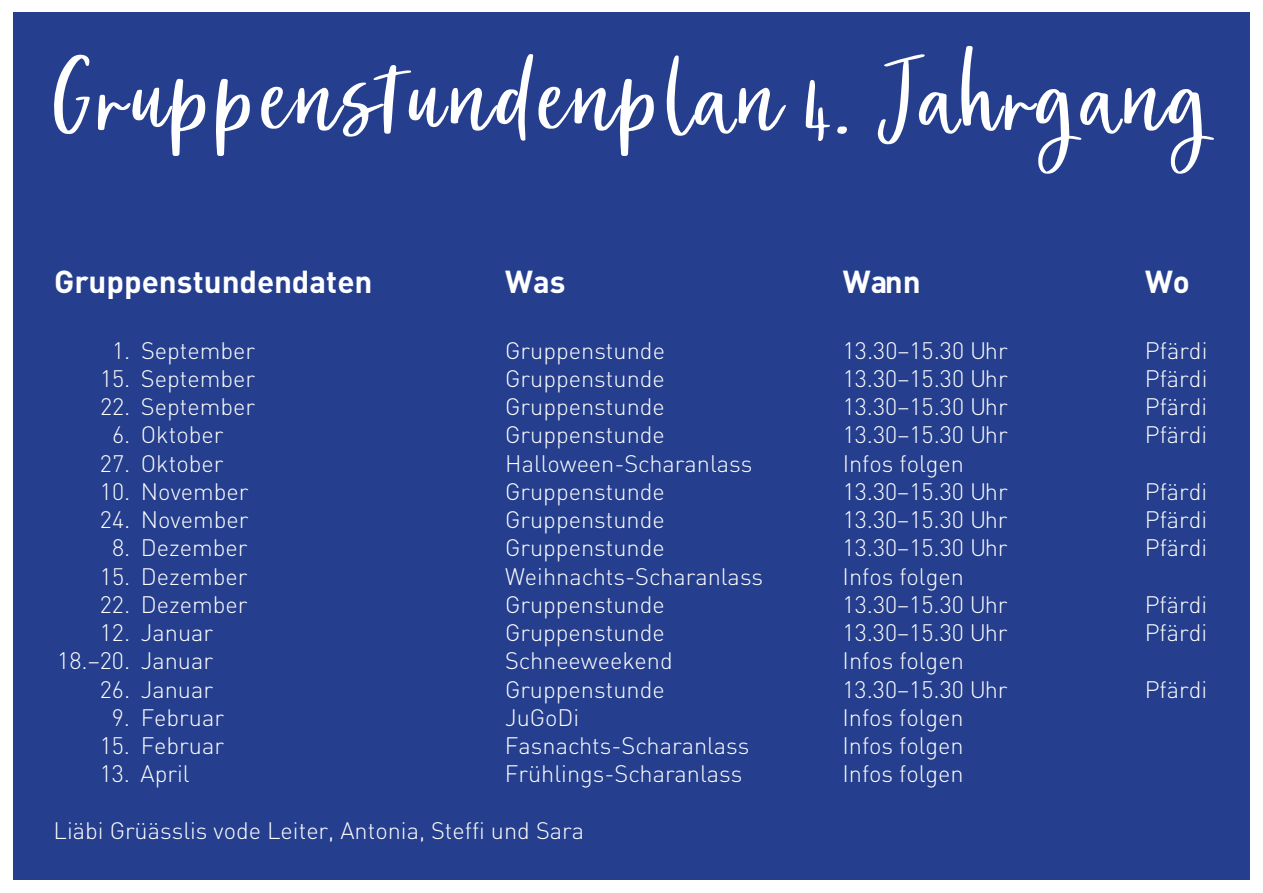
<style>
.page{position:relative;width:1263px;height:893px;background:#fff}
.page>*{position:absolute;margin:0;border:0;box-sizing:border-box;transform-origin:0 0}
.t1{font:115.2px "Market Saturday";letter-spacing:.04em;color:#fff}
.t2{font:700 31.35px "DIN";color:#fff}
.t3{font:300 23.55px "DIN";color:#fff}
</style>
<div class="page">
<div style="left:13px;top:13px;width:1237px;height:867px;background:#253f8e"></div>
<h1 class="t1" style="left:54px;top:46px;width:1156px">Gruppenstundenplan 4. Jahrgang</h1>
<h2 class="t2" style="left:54px;top:261px;width:320px">Gruppenstundendaten</h2>
<h2 class="t2" style="left:505px;top:261px;width:62px">Was</h2>
<h2 class="t2" style="left:843px;top:261px;width:80px">Wann</h2>
<h2 class="t2" style="left:1145px;top:261px;width:46px">Wo</h2>
<p class="t3" style="left:112px;top:336px;width:144px">1. September</p>
<p class="t3" style="left:505px;top:336px;width:161px">Gruppenstunde</p>
<p class="t3" style="left:843px;top:336px;width:166px">13.30–15.30 Uhr</p>
<p class="t3" style="left:1145px;top:336px;width:64px">Pfärdi</p>
<p class="t3" style="left:100px;top:364px;width:157px">15. September</p>
<p class="t3" style="left:505px;top:364px;width:161px">Gruppenstunde</p>
<p class="t3" style="left:843px;top:364px;width:166px">13.30–15.30 Uhr</p>
<p class="t3" style="left:1145px;top:364px;width:64px">Pfärdi</p>
<p class="t3" style="left:100px;top:392px;width:157px">22. September</p>
<p class="t3" style="left:505px;top:392px;width:161px">Gruppenstunde</p>
<p class="t3" style="left:843px;top:392px;width:166px">13.30–15.30 Uhr</p>
<p class="t3" style="left:1145px;top:392px;width:64px">Pfärdi</p>
<p class="t3" style="left:112px;top:420px;width:113px">6. Oktober</p>
<p class="t3" style="left:505px;top:420px;width:161px">Gruppenstunde</p>
<p class="t3" style="left:843px;top:420px;width:166px">13.30–15.30 Uhr</p>
<p class="t3" style="left:1145px;top:420px;width:64px">Pfärdi</p>
<p class="t3" style="left:100px;top:449px;width:125px">27. Oktober</p>
<p class="t3" style="left:505px;top:449px;width:249px">Halloween-Scharanlass</p>
<p class="t3" style="left:843px;top:449px;width:123px">Infos folgen</p>
<p class="t3" style="left:100px;top:477px;width:150px">10. November</p>
<p class="t3" style="left:505px;top:477px;width:161px">Gruppenstunde</p>
<p class="t3" style="left:843px;top:477px;width:166px">13.30–15.30 Uhr</p>
<p class="t3" style="left:1145px;top:477px;width:64px">Pfärdi</p>
<p class="t3" style="left:100px;top:505px;width:150px">24. November</p>
<p class="t3" style="left:505px;top:505px;width:161px">Gruppenstunde</p>
<p class="t3" style="left:843px;top:505px;width:166px">13.30–15.30 Uhr</p>
<p class="t3" style="left:1145px;top:505px;width:64px">Pfärdi</p>
<p class="t3" style="left:112px;top:533px;width:137px">8. Dezember</p>
<p class="t3" style="left:505px;top:533px;width:161px">Gruppenstunde</p>
<p class="t3" style="left:843px;top:533px;width:166px">13.30–15.30 Uhr</p>
<p class="t3" style="left:1145px;top:533px;width:64px">Pfärdi</p>
<p class="t3" style="left:100px;top:562px;width:149px">15. Dezember</p>
<p class="t3" style="left:505px;top:562px;width:260px">Weihnachts-Scharanlass</p>
<p class="t3" style="left:843px;top:562px;width:123px">Infos folgen</p>
<p class="t3" style="left:100px;top:590px;width:149px">22. Dezember</p>
<p class="t3" style="left:505px;top:590px;width:161px">Gruppenstunde</p>
<p class="t3" style="left:842px;top:590px;width:166px">13.30–15.30 Uhr</p>
<p class="t3" style="left:1145px;top:590px;width:64px">Pfärdi</p>
<p class="t3" style="left:100px;top:618px;width:115px">12. Januar</p>
<p class="t3" style="left:505px;top:618px;width:161px">Gruppenstunde</p>
<p class="t3" style="left:842px;top:618px;width:166px">13.30–15.30 Uhr</p>
<p class="t3" style="left:1145px;top:618px;width:64px">Pfärdi</p>
<p class="t3" style="left:57px;top:646px;width:157px">18.–20. Januar</p>
<p class="t3" style="left:505px;top:646px;width:169px">Schneeweekend</p>
<p class="t3" style="left:842px;top:646px;width:123px">Infos folgen</p>
<p class="t3" style="left:100px;top:675px;width:115px">26. Januar</p>
<p class="t3" style="left:505px;top:675px;width:161px">Gruppenstunde</p>
<p class="t3" style="left:842px;top:675px;width:166px">13.30–15.30 Uhr</p>
<p class="t3" style="left:1145px;top:675px;width:64px">Pfärdi</p>
<p class="t3" style="left:112px;top:703px;width:114px">9. Februar</p>
<p class="t3" style="left:505px;top:703px;width:76px">JuGoDi</p>
<p class="t3" style="left:842px;top:703px;width:123px">Infos folgen</p>
<p class="t3" style="left:100px;top:731px;width:126px">15. Februar</p>
<p class="t3" style="left:505px;top:731px;width:246px">Fasnachts-Scharanlass</p>
<p class="t3" style="left:842px;top:731px;width:123px">Infos folgen</p>
<p class="t3" style="left:100px;top:759px;width:91px">13. April</p>
<p class="t3" style="left:505px;top:759px;width:239px">Frühlings-Scharanlass</p>
<p class="t3" style="left:842px;top:759px;width:123px">Infos folgen</p>
<p class="t3" style="left:54px;top:816px;width:532px">Liäbi Grüässlis vode Leiter, Antonia, Steffi und Sara</p>
</div>
